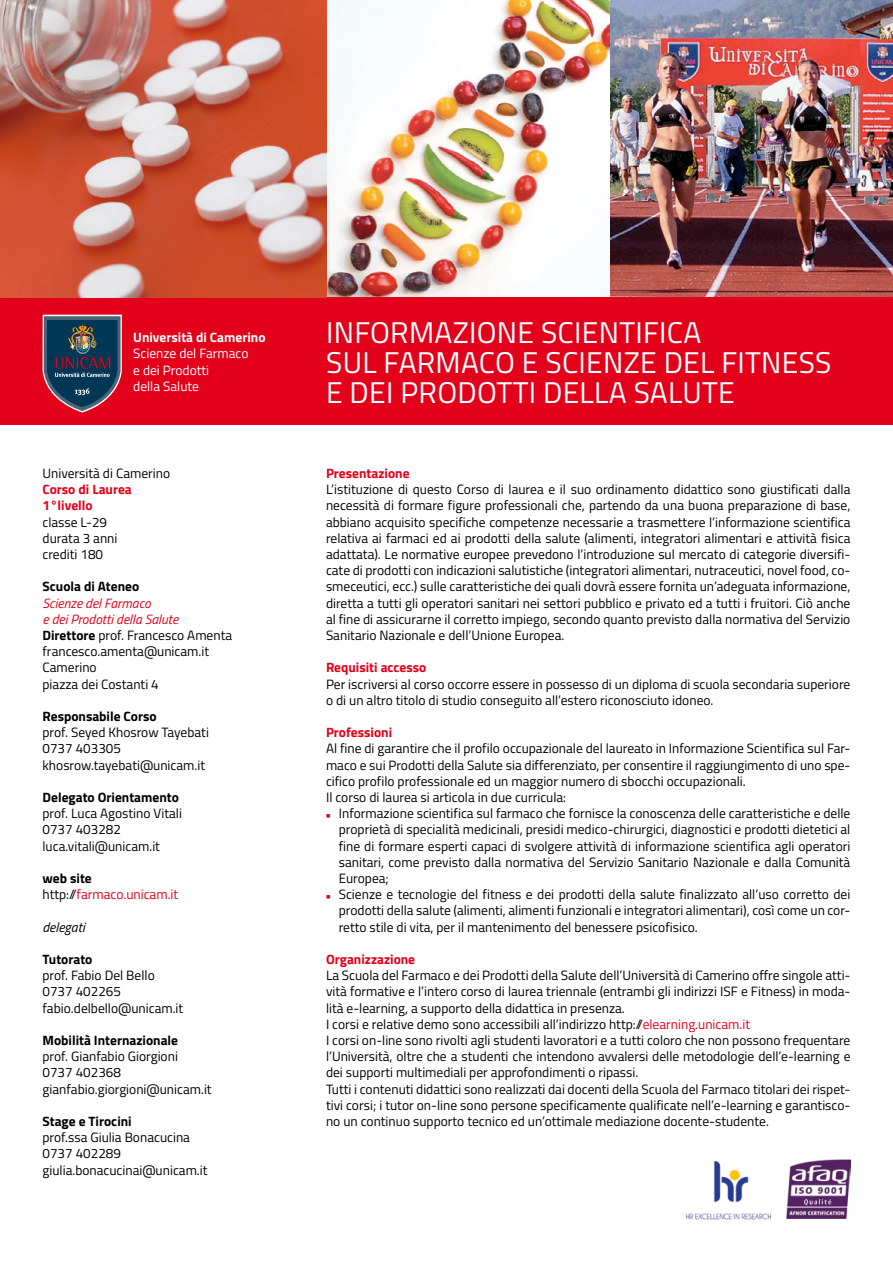
<style>
.page{position:relative;width:893px;height:1263px;background:#fff}
.page>*{position:absolute;margin:0;border:0;box-sizing:border-box;transform-origin:0 0}
.t1{font:30px/30px "Titillium";letter-spacing:.01em;color:#fff}
.t2{font:13.5px/16.2px "Titillium";color:#000}
.t3{font:700 13.5px "Titillium";color:#000}
.t4{font:700 13.5px/16.2px "Titillium";color:#e2001a}
.t5{font:13.5px/16.2px "Titillium";color:#fff}
.t6{font:13.5px/16.2px "Titillium";color:#e2001a}
.t7{font:700 13.5px "Titillium";color:#fff}
.t8{font:italic 13.5px "Titillium";color:#000}
.s1{font-style:italic;color:#e2001a}
.s2{font-weight:700}
.s3{font-weight:700;color:#000}
.s4{color:#000}
.s5{color:#e2001a}
</style>
<div class="page">
<img style="left:0;top:0;width:893px;height:298px">
<div style="left:0;top:298px;width:893px;height:127px;background:#e2001a"></div>
<svg style="left:43px;top:315px;width:79px;height:98px;background:#46455a"></svg>
<img style="left:686px;top:1161px;width:85px;height:59px">
<img style="left:787px;top:1159px;width:63px;height:59px">
<p class="t7" style="left:133px;top:327px;width:134px">Università di Camerino</p>
<p class="t5" style="left:133px;top:345px;width:117px">Scienze del Farmaco e dei Prodotti<br>della Salute</p>
<p class="t2" style="left:43px;top:464px;width:129px">Università di Camerino</p>
<p class="t4" style="left:43px;top:481px;width:91px">Corso di Laurea<br>1°livello</p>
<p class="t2" style="left:43px;top:513px;width:76px">classe L-29 durata 3 anni crediti 180</p>
<p class="t3" style="left:43px;top:576px;width:98px">Scuola di Ateneo</p>
<p class="t2" style="left:43px;top:594px;width:191px"><span class="s1">Scienze del Farmaco<br>e dei Prodotti della Salute<br></span><span class="s2">Direttore</span> prof. Francesco Amenta francesco.amenta@unicam.it<br>Camerino<br>piazza dei Costanti 4</p>
<p class="t3" style="left:43px;top:706px;width:116px">Responsabile Corso</p>
<p class="t2" style="left:43px;top:724px;width:168px">prof. Seyed Khosrow Tayebati<br>0737 403305 khosrow.tayebati@unicam.it</p>
<p class="t3" style="left:43px;top:787px;width:138px">Delegato Orientamento</p>
<p class="t2" style="left:43px;top:805px;width:141px">prof. Luca Agostino Vitali<br>0737 403282 luca.vitali@unicam.it</p>
<p class="t6" style="left:43px;top:869px;width:137px"><span class="s3">web site </span><span class="s4">http://</span>farmaco.unicam.it</p>
<p class="t8" style="left:43px;top:917px;width:44px">delegati</p>
<p class="t3" style="left:43px;top:949px;width:51px">Tutorato</p>
<p class="t2" style="left:43px;top:967px;width:142px">prof. Fabio Del Bello<br>0737 402265 fabio.delbello@unicam.it</p>
<p class="t3" style="left:43px;top:1030px;width:137px">Mobilità Internazionale</p>
<p class="t2" style="left:43px;top:1048px;width:171px">prof. Gianfabio Giorgioni<br>0737 402368 gianfabio.giorgioni@unicam.it</p>
<p class="t3" style="left:43px;top:1111px;width:91px">Stage e Tirocini</p>
<p class="t2" style="left:43px;top:1129px;width:167px">prof.ssa Giulia Bonacucina<br>0737 402289 giulia.bonacucinai@unicam.it</p>
<h1 class="t1" style="left:326px;top:316px;width:507px">INFORMAZIONE SCIENTIFICA<br>SUL FARMACO E SCIENZE DEL FITNESS<br>E DEI PRODOTTI DELLA SALUTE</h1>
<p class="t4" style="left:326px;top:464px;width:85px">Presentazione</p>
<p class="t2" style="left:326px;top:481px;width:526px;text-align:justify">L’istituzione di questo Corso di laurea e il suo ordinamento didattico sono giustificati dalla necessità di formare figure professionali che, partendo da una buona preparazione di base, abbiano acquisito specifiche competenze necessarie a trasmettere l’informazione scientifica relativa ai farmaci ed ai prodotti della salute (alimenti, integratori alimentari e attività fisica adattata). Le normative europee prevedono l’introduzione sul mercato di categorie diversifi&shy;cate di prodotti con indicazioni salutistiche (integratori alimentari, nutraceutici, novel food, co&shy;smeceutici, ecc.) sulle caratteristiche dei quali dovrà essere fornita un’adeguata informazione, diretta a tutti gli operatori sanitari nei settori pubblico e privato ed a tutti i fruitori. Ciò anche al fine di assicurarne il corretto impiego, secondo quanto previsto dalla normativa del Servizio Sanitario Nazionale e dell’Unione Europea.</p>
<p class="t4" style="left:326px;top:659px;width:102px">Requisiti accesso</p>
<p class="t2" style="left:326px;top:675px;width:526px">Per iscriversi al corso occorre essere in possesso di un diploma di scuola secondaria superiore o di un altro titolo di studio conseguito all’estero riconosciuto idoneo.</p>
<p class="t4" style="left:326px;top:724px;width:68px">Professioni</p>
<p class="t2" style="left:326px;top:740px;width:526px">Al fine di garantire che il profilo occupazionale del laureato in Informazione Scientifica sul Far&shy;maco e sui Prodotti della Salute sia differenziato, per consentire il raggiungimento di uno spe&shy;cifico profilo professionale ed un maggior numero di sbocchi occupazionali.<br>Il corso di laurea si articola in due curricula:</p>
<p class="t2" style="left:339px;top:805px;width:513px;text-align:justify;text-indent:-13px"><span class="s5">■</span> Informazione scientifica sul farmaco che fornisce la conoscenza delle caratteristiche e delle proprietà di specialità medicinali, presidi medico-chirurgici, diagnostici e prodotti dietetici al fine di formare esperti capaci di svolgere attività di informazione scientifica agli operatori sanitari, come previsto dalla normativa del Servizio Sanitario Nazionale e dalla Comunità Europea;</p>
<p class="t2" style="left:339px;top:886px;width:513px;text-align:justify;text-indent:-13px"><span class="s5">■</span> Scienze e tecnologie del fitness e dei prodotti della salute finalizzato all’uso corretto dei prodotti della salute (alimenti, alimenti funzionali e integratori alimentari), così come un cor&shy;retto stile di vita, per il mantenimento del benessere psicofisico.</p>
<p class="t4" style="left:326px;top:950px;width:91px">Organizzazione</p>
<p class="t2" style="left:326px;top:967px;width:526px">La Scuola del Farmaco e dei Prodotti della Salute dell’Università di Camerino offre singole atti&shy;vità formative e l’intero corso di laurea triennale (entrambi gli indirizzi ISF e Fitness) in moda&shy;lità e-learning, a supporto della didattica in presenza.<br>I corsi e relative demo sono accessibili all’indirizzo http://<span class="s5">elearning.unicam.it<br></span>I corsi on-line sono rivolti agli studenti lavoratori e a tutti coloro che non possono frequentare l’Università, oltre che a studenti che intendono avvalersi delle metodologie dell’e-learning e dei supporti multimediali per approfondimenti o ripassi.<br>Tutti i contenuti didattici sono realizzati dai docenti della Scuola del Farmaco titolari dei rispet&shy;tivi corsi; i tutor on-line sono persone specificamente qualificate nell’e-learning e garantisco&shy;no un continuo supporto tecnico ed un’ottimale mediazione docente-studente.</p>
</div>
